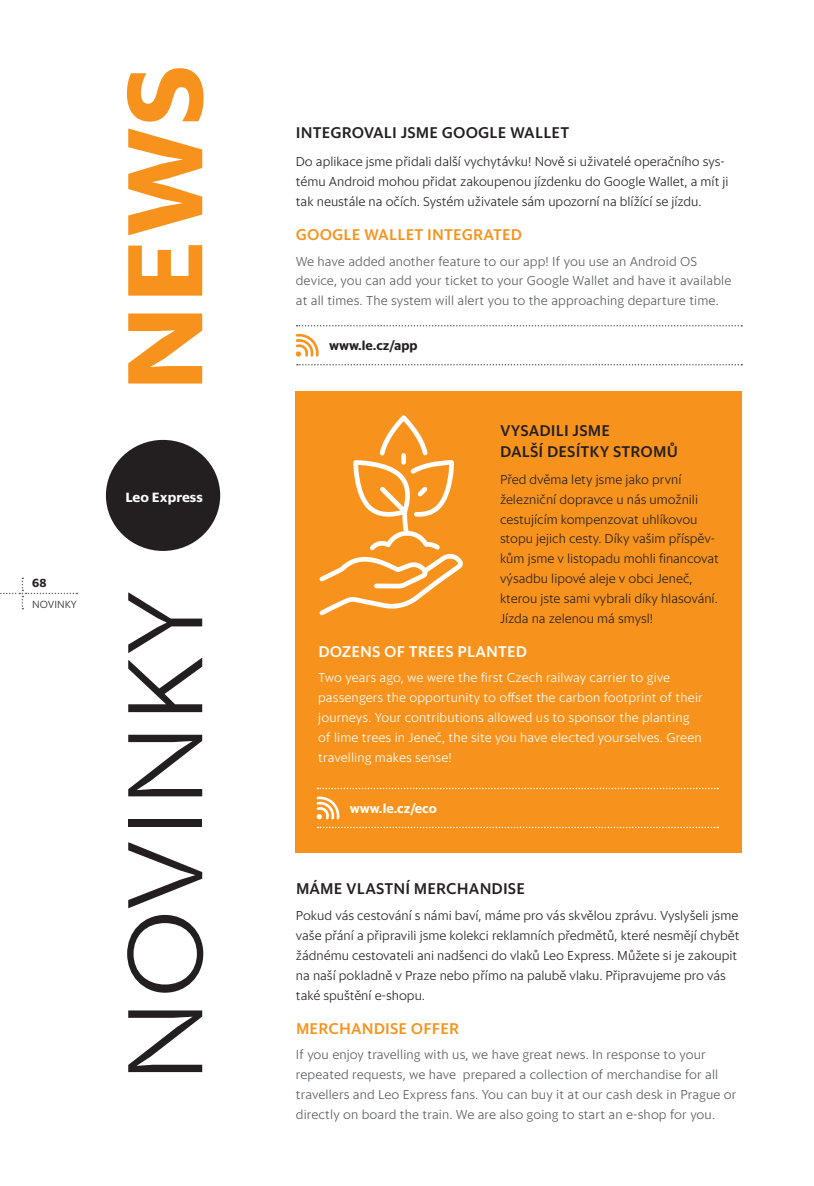
<style>
.page{position:relative;width:814px;height:1186px;background:#fff}
.page>*{position:absolute;margin:0;border:0;box-sizing:border-box;transform-origin:0 0}
.t1{font:300 108.15px "Sanomat Sans Text";letter-spacing:.01em;color:#231f20;scale:1.07 1}
.t2{font:700 108.15px "Sanomat Sans Text";color:#f7931d;scale:1.07 1}
.t3{font:500 15.75px/21px "Sanomat Sans Text";letter-spacing:.005em;color:#231f20}
.t4{font:500 15.75px "Sanomat Sans Text";letter-spacing:.005em;color:#f7931d}
.t5{font:500 15.75px "Sanomat Sans Text";letter-spacing:.005em;color:#fff}
.t6{font:700 13.65px "Sanomat Sans Text";color:#fff}
.t7{font:300 13.12px/19.8px "Sanomat Sans Text";color:#231f20}
.t8{font:300 13.12px/19.8px "Sanomat Sans Text";letter-spacing:.01em;color:#58595b}
.t9{font:300 13.12px/19.8px "Sanomat Sans Text";letter-spacing:.01em;color:#fff}
.t10{font:700 13.12px "Sanomat Sans Text";color:#231f20}
.t11{font:700 13.12px "Sanomat Sans Text";color:#fff}
.t12{font:700 12.25px "Sanomat Sans Text";color:#231f20}
.t13{font:300 10.5px "Sanomat Sans Text";color:#231f20}
</style>
<div class="page">
<svg style="left:0;top:577px;width:78px;height:33px"></svg>
<div style="left:106px;top:440px;width:114px;height:111px;background:#231f20;border-radius:50%"></div>
<svg style="left:296px;top:325px;width:446px;height:1px"></svg>
<svg style="left:297px;top:364px;width:445px;height:1px"></svg>
<svg style="left:296px;top:334px;width:22px;height:23px"></svg>
<div style="left:296px;top:391px;width:446px;height:461px;background:#f7931d"></div>
<svg style="left:317px;top:788px;width:401px;height:1px"></svg>
<svg style="left:318px;top:827px;width:400px;height:1px"></svg>
<svg style="left:316px;top:796px;width:23px;height:23px"></svg>
<svg style="left:319px;top:418px;width:144px;height:198px"></svg>
<p class="t12" style="left:32px;top:576px;width:16px">68</p>
<p class="t13" style="left:32px;top:599px;width:46px">NOVINKY</p>
<h1 class="t2" style="left:112px;top:392px;width:308px;rotate:-90deg">NEWS</h1>
<p class="t6" style="left:125px;top:491px;width:79px">Leo Express</p>
<h1 class="t1" style="left:112px;top:1083px;width:462px;rotate:-90deg">NOVINKY</h1>
<p class="t3" style="left:296px;top:123px;width:275px">INTEGROVALI JSME GOOGLE WALLET</p>
<p class="t7" style="left:296px;top:152px;width:434px">Do aplikace jsme přidali další vychytávku! Nově si uživatelé operačního sys&shy;tému Android mohou přidat zakoupenou jízdenku do Google Wallet, a mít ji tak neustále na očích. Systém uživatele sám upozorní na blížící se jízdu.</p>
<p class="t4" style="left:296px;top:227px;width:228px">GOOGLE WALLET INTEGRATED</p>
<p class="t8" style="left:296px;top:252px;width:437px">We have added another feature to our app! If you use an Android OS device, you can add your ticket to your Google Wallet and have it available at all times. The system will alert you to the approaching departure time.</p>
<p class="t10" style="left:329px;top:339px;width:90px">www.le.cz/app</p>
<p class="t3" style="left:500px;top:421px;width:179px">VYSADILI JSME<br>DALŠÍ DESÍTKY STROMŮ</p>
<p class="t7" style="left:500px;top:470px;width:220px">Před dvěma lety jsme jako první železniční dopravce u nás umožnili cestujícím kompenzovat uhlíkovou stopu jejich cesty. Díky vašim příspěv&shy;kům jsme v listopadu mohli financovat výsadbu lipové aleje v obci Jeneč, kterou jste sami vybrali díky hlasování.<br>Jízda na zelenou má smysl!</p>
<p class="t5" style="left:318px;top:644px;width:210px">DOZENS OF TREES PLANTED</p>
<p class="t9" style="left:318px;top:668px;width:386px">Two years ago, we were the first Czech railway carrier to give passengers the opportunity to offset the carbon footprint of their journeys. Your contributions allowed us to sponsor the planting of lime trees in Jeneč, the site you have elected yourselves. Green travelling makes sense!</p>
<p class="t11" style="left:350px;top:802px;width:89px">www.le.cz/eco</p>
<p class="t3" style="left:296px;top:879px;width:231px">MÁME VLASTNÍ MERCHANDISE</p>
<p class="t7" style="left:296px;top:907px;width:445px">Pokud vás cestování s námi baví, máme pro vás skvělou zprávu. Vyslyšeli jsme vaše přání a připravili jsme kolekci reklamních předmětů, které nesmějí chybět žádnému cestovateli ani nadšenci do vlaků Leo Express. Můžete si je zakoupit na naší pokladně v Praze nebo přímo na palubě vlaku. Připravujeme pro vás také spuštění e-shopu.</p>
<p class="t4" style="left:296px;top:1021px;width:164px">MERCHANDISE OFFER</p>
<p class="t8" style="left:296px;top:1045px;width:442px">If you enjoy travelling with us, we have great news. In response to your repeated requests, we have prepared a collection of merchandise for all travellers and Leo Express fans. You can buy it at our cash desk in Prague or directly on board the train. We are also going to start an e-shop for you.</p>
</div>
